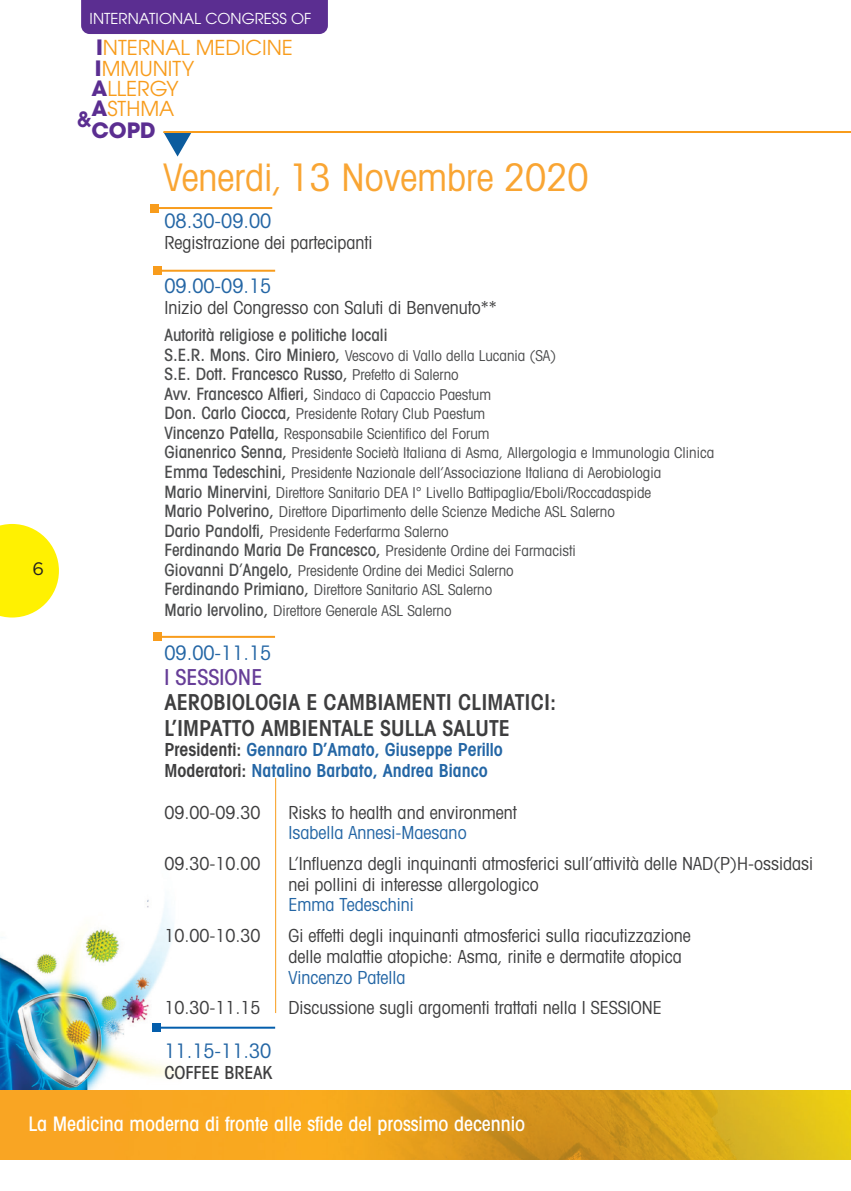
<style>
.page{position:relative;width:851px;height:1191px;background:#fff}
.page>*{position:absolute;margin:0;border:0;box-sizing:border-box;transform-origin:0 0}
.t1{font:condensed 38px "Avant Garde";color:#f9a533}
.t2{font:600 condensed 22px/25.4px "Avant Garde";color:#3e3e3f}
.t3{font:500 condensed 22px "Avant Garde";color:#673e98}
.t4{font:700 21px "Avant Garde";color:#5b2e91}
.t5{font:600 21px "Avant Gar Got Itc LCE";color:#5b2e91}
.t6{font:20.4px/19.8px "Avant Gar Got Itc LCE";color:#f89c1c}
.t7{font:500 condensed 20px "Avant Garde";color:#fff}
.t8{font:condensed 20px "Avant Garde";color:#2466a5}
.t9{font:condensed 18px/20.6px "Avant Garde";color:#3e3e3f}
.t10{font:600 condensed 18px/20.8px "Avant Garde";color:#2466a5}
.t11{font:condensed 18px "Avant Garde";color:#2466a5}
.t12{font:500 condensed 18px "Avant Garde";color:#3e3e3f}
.t13{font:18px "Gotham";color:#231f20}
.t14{font:500 condensed 17px "Avant Garde";color:#4b4c4d}
.t15{font:condensed 15px/19.6px "Avant Garde";color:#4b4c4d}
.t16{font:15px "Avant Garde";color:#fff}
.s1{font-family:"Avant Garde";font-weight:700;font-size:21px;color:#5b2e91}
.s2{font-weight:500;font-size:17px}
.s3{font-weight:400;font-size:15px}
.s4{font-weight:500}
.s5{color:#3e3e3f}
</style>
<div class="page">
<svg style="left:0;top:524px;width:59px;height:93px"></svg>
<svg style="left:164px;top:133px;width:27px;height:24px"></svg>
<img style="left:0;top:899px;width:225px;height:191px">
<img style="left:0;top:1090px;width:850px;height:69px">
<hr style="left:163px;top:131px;width:687px;height:2px;background:#f89c1c">
<div style="left:81px;top:0;width:247px;height:34px;background:#5b2e91"></div>
<hr style="left:157px;top:636px;width:118px;height:2px;background:#f89c1c">
<div style="left:153px;top:633px;width:8px;height:8px;background:#f89c1c"></div>
<hr style="left:156px;top:1026px;width:119px;height:2px;background:#045eac">
<div style="left:152px;top:1023px;width:8px;height:8px;background:#045eac"></div>
<hr style="left:157px;top:270px;width:118px;height:2px;background:#f89c1c">
<div style="left:153px;top:267px;width:8px;height:8px;background:#f89c1c"></div>
<hr style="left:155px;top:207px;width:117px;height:2px;background:#f89c1c">
<div style="left:151px;top:204px;width:8px;height:8px;background:#f89c1c"></div>
<hr style="left:275px;top:778px;width:1px;height:235px;background:#f89c1c">
<p class="t16" style="left:90px;top:10px;width:223px">INTERNATIONAL CONGRESS OF</p>
<h3 class="t6" style="left:96px;top:37px;width:198px"><span class="s1">I</span>NTERNAL MEDICINE</h3>
<h3 class="t6" style="left:91px;top:59px;width:104px"><span class="s1">I</span>MMUNITY<br><span class="s1">A</span>LLERGY<br><span class="s1">A</span>STHMA</h3>
<h3 class="t4" style="left:91px;top:117px;width:66px">COPD</h3>
<h3 class="t5" style="left:77px;top:106px;width:16px">&amp;</h3>
<p class="t13" style="left:33px;top:557px;width:13px">6</p>
<h1 class="t1" style="left:163px;top:154px;width:427px">Venerdi, 13 Novembre 2020</h1>
<h3 class="t8" style="left:164px;top:209px;width:108px">08.30-09.00</h3>
<p class="t9" style="left:164px;top:232px;width:209px">Registrazione dei partecipanti</p>
<h3 class="t8" style="left:164px;top:273px;width:108px">09.00-09.15</h3>
<p class="t9" style="left:164px;top:296px;width:333px">Inizio del Congresso con Saluti di Benvenuto**</p>
<p class="t14" style="left:164px;top:324px;width:224px">Autorità religiose e politiche locali</p>
<p class="t15" style="left:164px;top:345px;width:393px"><span class="s2">S.E.R. Mons. Ciro Miniero,</span> Vescovo di Vallo della Lucania (SA)</p>
<p class="t14" style="left:164px;top:363px;width:296px">S.E. Dott. Francesco Russo, <span class="s3">Prefetto di Salerno</span></p>
<p class="t15" style="left:164px;top:384px;width:551px"><span class="s2">Avv. Francesco Alfieri,</span> Sindaco di Capaccio Paestum<br><span class="s2">Don. Carlo Ciocca,</span> Presidente Rotary Club Paestum<br><span class="s2">Vincenzo Patella,</span> Responsabile Scientifico del Forum<br><span class="s2">Gianenrico Senna,</span> Presidente Società Italiana di Asma, Allergologia e Immunologia Clinica <span class="s2">Emma Tedeschini,</span> Presidente Nazionale dell’Associazione Italiana di Aerobiologia<br><span class="s2">Mario Minervini</span><span class="s4">,</span> Direttore Sanitario DEA I° Livello Battipaglia/Eboli/Roccadaspide<br><span class="s2">Mario Polverino,</span> Direttore Dipartimento delle Scienze Mediche ASL Salerno<br><span class="s2">Dario Pandolfi,</span> Presidente Federfarma Salerno<br><span class="s2">Ferdinando Maria De Francesco,</span> Presidente Ordine dei Farmacisti<br><span class="s2">Giovanni D’Angelo,</span> Presidente Ordine dei Medici Salerno<br><span class="s2">Ferdinando Primiano,</span> Direttore Sanitario ASL Salerno<br><span class="s2">Mario Iervolino,</span> Direttore Generale ASL Salerno</p>
<h3 class="t8" style="left:164px;top:640px;width:108px">09.00-11.15</h3>
<h2 class="t3" style="left:164px;top:663px;width:99px">I SESSIONE</h2>
<h2 class="t2" style="left:164px;top:689px;width:393px">AEROBIOLOGIA E CAMBIAMENTI CLIMATICI:<br>L’IMPATTO AMBIENTALE SULLA SALUTE</h2>
<p class="t10" style="left:164px;top:739px;width:340px"><span class="s5">Presidenti:</span> Gennaro D’Amato, Giuseppe Perillo<br><span class="s5">Moderatori:</span> Natalino Barbato, Andrea Bianco</p>
<p class="t9" style="left:164px;top:801px;width:98px">09.00-09.30</p>
<p class="t9" style="left:288px;top:801px;width:229px">Risks to health and environment</p>
<p class="t11" style="left:288px;top:821px;width:179px">Isabella Annesi-Maesano</p>
<p class="t9" style="left:164px;top:852px;width:98px">09.30-10.00</p>
<p class="t9" style="left:288px;top:852px;width:526px">L’Influenza degli inquinanti atmosferici sull’attività delle NAD(P)H-ossidasi nei pollini di interesse allergologico</p>
<p class="t11" style="left:288px;top:893px;width:126px">Emma Tedeschini</p>
<p class="t9" style="left:164px;top:925px;width:98px">10.00-10.30</p>
<p class="t9" style="left:288px;top:925px;width:403px">Gi effetti degli inquinanti atmosferici sulla riacutizzazione delle malattie atopiche: Asma, rinite e dermatite atopica</p>
<p class="t11" style="left:288px;top:966px;width:118px">Vincenzo Patella</p>
<p class="t9" style="left:164px;top:997px;width:98px">10.30-11.15</p>
<p class="t9" style="left:288px;top:997px;width:374px">Discussione sugli argomenti trattati nella I SESSIONE</p>
<h3 class="t8" style="left:164px;top:1038px;width:108px">11.15-11.30</h3>
<p class="t12" style="left:164px;top:1061px;width:110px">COFFEE BREAK</p>
<h3 class="t7" style="left:28px;top:1111px;width:498px">La Medicina moderna di fronte alle sfide del prossimo decennio</h3>
</div>
